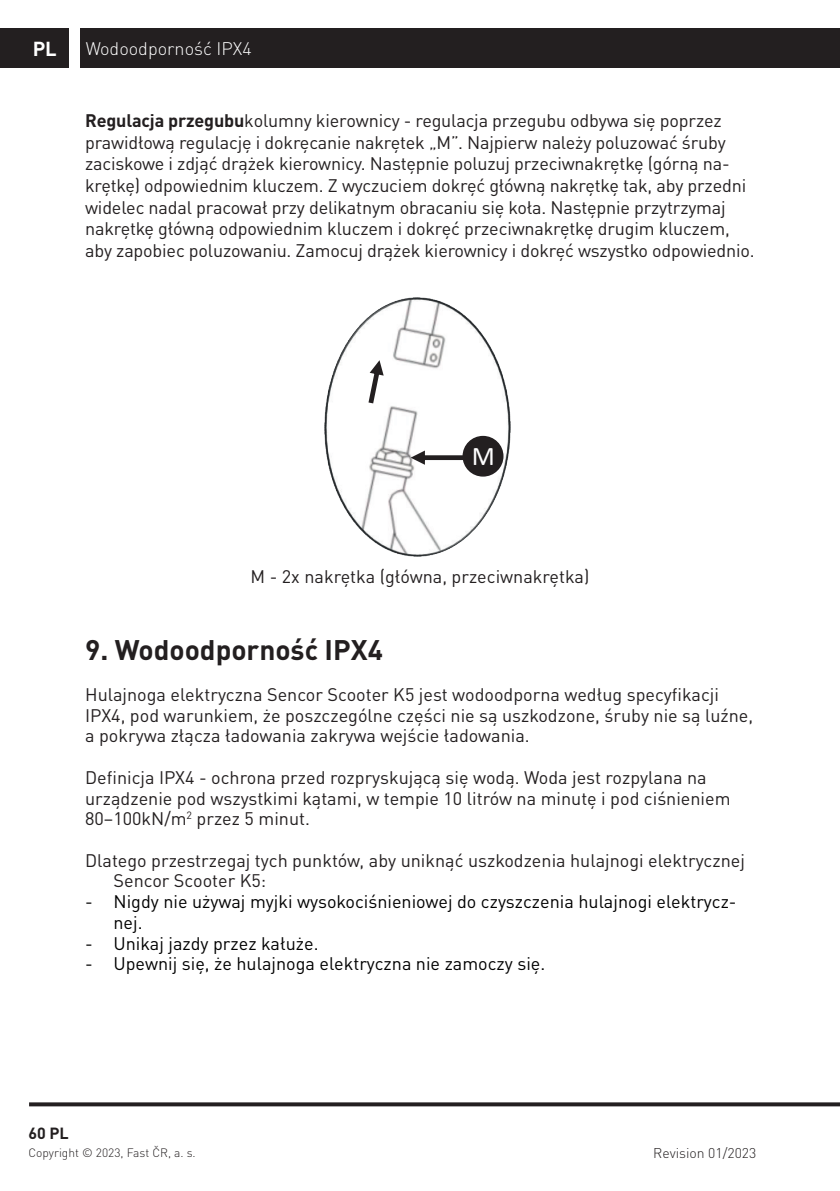
<style>
.page{position:relative;width:840px;height:1191px;background:#fff}
.page>*{position:absolute;margin:0;border:0;box-sizing:border-box;transform-origin:0 0}
.t1{font:700 28px "DIN Pro";color:#231f20}
.t2{font:27px "Calibri";color:#fff}
.t3{font:700 20px "DIN Pro";color:#fff}
.t4{font:18px/21.6px "DIN Pro";letter-spacing:-.01em;color:#231f20}
.t5{font:18px/20.8px "DIN Pro";color:#000001}
.t6{font:300 18px "DIN Pro";color:#fff}
.t7{font:700 16px "DIN Pro";color:#231f20}
.t8{font:300 14px "DIN Pro";color:#231f20}
.t9{font:300 12px "DIN Pro";color:#231f20}
.s1{font-weight:700}
</style>
<div class="page">
<svg style="left:29px;top:1102px;width:810px;height:4px;background:#373435"></svg>
<div style="left:0;top:28px;width:68px;height:40px;background:#231f20"></div>
<div style="left:80px;top:28px;width:759px;height:40px;background:#231f20"></div>
<img style="left:324px;top:298px;width:186px;height:258px">
<svg style="left:410px;top:450px;width:54px;height:15px"></svg>
<div style="left:463px;top:436px;width:39px;height:40px;background:#231f20;border-radius:50%"></div>
<div style="left:462px;top:436px;width:41px;height:40px;border:2px solid #231f20;border-radius:50%"></div>
<svg style="left:368px;top:360px;width:15px;height:43px"></svg>
<p class="t3" style="left:33px;top:35px;width:26px">PL</p>
<p class="t6" style="left:86px;top:36px;width:167px">Wodoodporność IPX4</p>
<p class="t4" style="left:85px;top:108px;width:670px"><span class="s1">Regulacja przegubu</span>kolumny kierownicy - regulacja przegubu odbywa się poprzez prawidłową regulację i dokręcanie nakrętek „M”. Najpierw należy poluzować śruby zaciskowe i zdjąć drążek kierownicy. Następnie poluzuj przeciwnakrętkę (górną na&shy;krętkę) odpowiednim kluczem. Z wyczuciem dokręć główną nakrętkę tak, aby przedni widelec nadal pracował przy delikatnym obracaniu się koła. Następnie przytrzymaj nakrętkę główną odpowiednim kluczem i dokręć przeciwnakrętkę drugim kluczem, aby zapobiec poluzowaniu. Zamocuj drążek kierownicy i dokręć wszystko odpowiednio.</p>
<h2 class="t2" style="left:471px;top:438px;width:25px">M</h2>
<p class="t4" style="left:250px;top:564px;width:340px">M - 2x nakrętka (główna, przeciwnakrętka)</p>
<h1 class="t1" style="left:85px;top:630px;width:299px">9. Wodoodporność IPX4</h1>
<p class="t4" style="left:85px;top:682px;width:669px;line-height:20.6px">Hulajnoga elektryczna Sencor Scooter K5 jest wodoodporna według specyfikacji<br>IPX4, pod warunkiem, że poszczególne części nie są uszkodzone, śruby nie są luźne, a pokrywa złącza ładowania zakrywa wejście ładowania.</p>
<p class="t4" style="left:85px;top:765px;width:646px;line-height:20.8px">Definicja IPX4 - ochrona przed rozpryskującą się wodą. Woda jest rozpylana na urządzenie pod wszystkimi kątami, w tempie 10 litrów na minutę i pod ciśnieniem<br>80–100kN/m<sup>2</sup> przez 5 minut.</p>
<p class="t4" style="left:113px;top:848px;width:632px;line-height:20.8px;text-indent:-28px">Dlatego przestrzegaj tych punktów, aby uniknąć uszkodzenia hulajnogi elektrycznej<br>Sencor Scooter K5:</p>
<p class="t5" style="left:113px;top:889px;width:624px;text-indent:-28px">- Nigdy nie używaj myjki wysokociśnieniowej do czyszczenia hulajnogi elektrycz&shy;nej.</p>
<p class="t5" style="left:85px;top:931px;width:235px">- Unikaj jazdy przez kałuże.</p>
<p class="t5" style="left:85px;top:951px;width:461px">- Upewnij się, że hulajnoga elektryczna nie zamoczy się.</p>
<p class="t7" style="left:28px;top:1122px;width:42px">60 PL</p>
<p class="t9" style="left:28px;top:1144px;width:169px">Copyright © 2023, Fast ČR, a. s.</p>
<p class="t8" style="left:653px;top:1143px;width:104px">Revision 01/2023</p>
</div>
